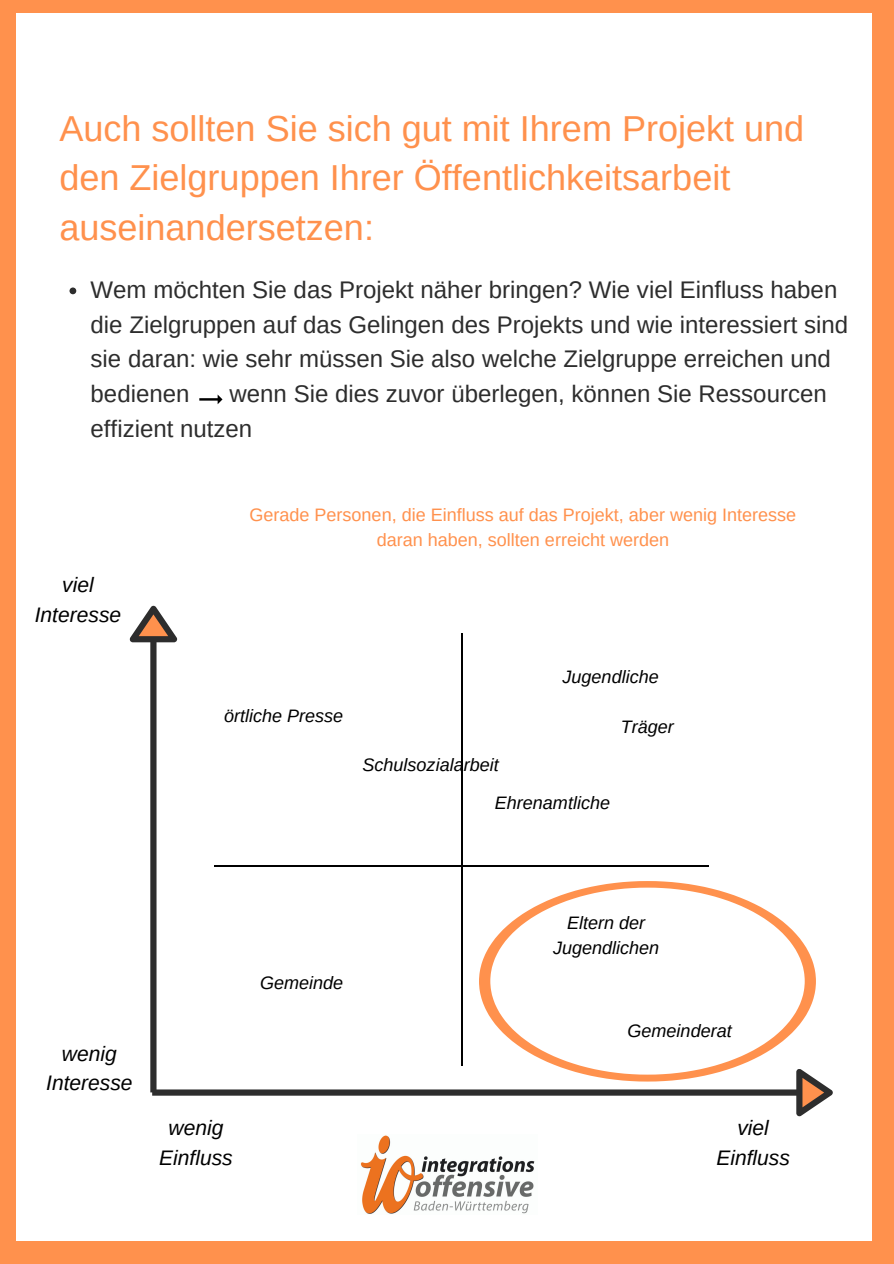
<style>
.page{position:relative;width:894px;height:1264px;background:#fff}
.page>*{position:absolute;margin:0;border:0;box-sizing:border-box;transform-origin:0 0}
.t1{font:36px/49.5px "Arimo";color:#ff914d}
.t2{font:24px/35px "Arimo";color:#2d2d2d}
.t3{font:italic 21px/29.2px "Arimo";color:#000;text-align:center}
.t4{font:italic 18px/24.8px "Arimo";color:#000;text-align:center}
.t5{font:18px/24.8px "Arimo";color:#ff914d;text-align:center}
</style>
<div class="page">
<div style="left:0;top:0;width:893px;height:1263px;background:#ff914d"></div>
<div style="left:16px;top:13px;width:855px;height:1228px;background:#fff"></div>
<img style="left:360px;top:1135px;width:175px;height:79px">
<svg style="left:69px;top:287px;width:7px;height:7px"></svg>
<svg style="left:130px;top:606px;width:702px;height:510px"></svg>
<hr style="left:214px;top:865px;width:494px;height:1px;background:#000">
<hr style="left:461px;top:633px;width:2px;height:432px;background:#000">
<svg style="left:479px;top:881px;width:336px;height:200px"></svg>
<svg style="left:490px;top:887px;width:314px;height:187px"></svg>
<svg style="left:199px;top:394px;width:23px;height:10px"></svg>
<h1 class="t1" style="left:59px;top:104px;width:746px">Auch sollten Sie sich gut mit Ihrem Projekt und den Zielgruppen Ihrer Öffentlichkeitsarbeit auseinandersetzen:</h1>
<p class="t2" style="left:91px;top:272px;width:758px">Wem möchten Sie das Projekt näher bringen? Wie viel Einfluss haben die Zielgruppen auf das Gelingen des Projekts und wie interessiert sind sie daran: wie sehr müssen Sie also welche Zielgruppe erreichen und bedienen</p>
<p class="t2" style="left:91px;top:376px;width:737px;text-indent:139px">wenn Sie dies zuvor überlegen, können Sie Ressourcen effizient nutzen</p>
<p class="t3" style="left:35px;top:570px;width:88px">viel<br>Interesse</p>
<p class="t5" style="left:249px;top:502px;width:548px">Gerade Personen, die Einfluss auf das Projekt, aber wenig Interesse daran haben, sollten erreicht werden</p>
<p class="t4" style="left:224px;top:703px;width:121px">örtliche Presse</p>
<p class="t4" style="left:562px;top:665px;width:98px">Jugendliche</p>
<p class="t4" style="left:362px;top:752px;width:138px">Schulsozialarbeit</p>
<p class="t4" style="left:494px;top:790px;width:117px">Ehrenamtliche</p>
<p class="t4" style="left:620px;top:714px;width:55px">Träger</p>
<p class="t3" style="left:46px;top:1038px;width:88px">wenig<br>Interesse</p>
<p class="t3" style="left:159px;top:1113px;width:75px">wenig<br>Einfluss</p>
<p class="t4" style="left:260px;top:970px;width:85px">Gemeinde</p>
<p class="t4" style="left:553px;top:910px;width:108px">Eltern der<br>Jugendlichen</p>
<p class="t4" style="left:627px;top:1018px;width:106px">Gemeinderat</p>
<p class="t3" style="left:716px;top:1113px;width:75px">viel<br>Einfluss</p>
</div>
